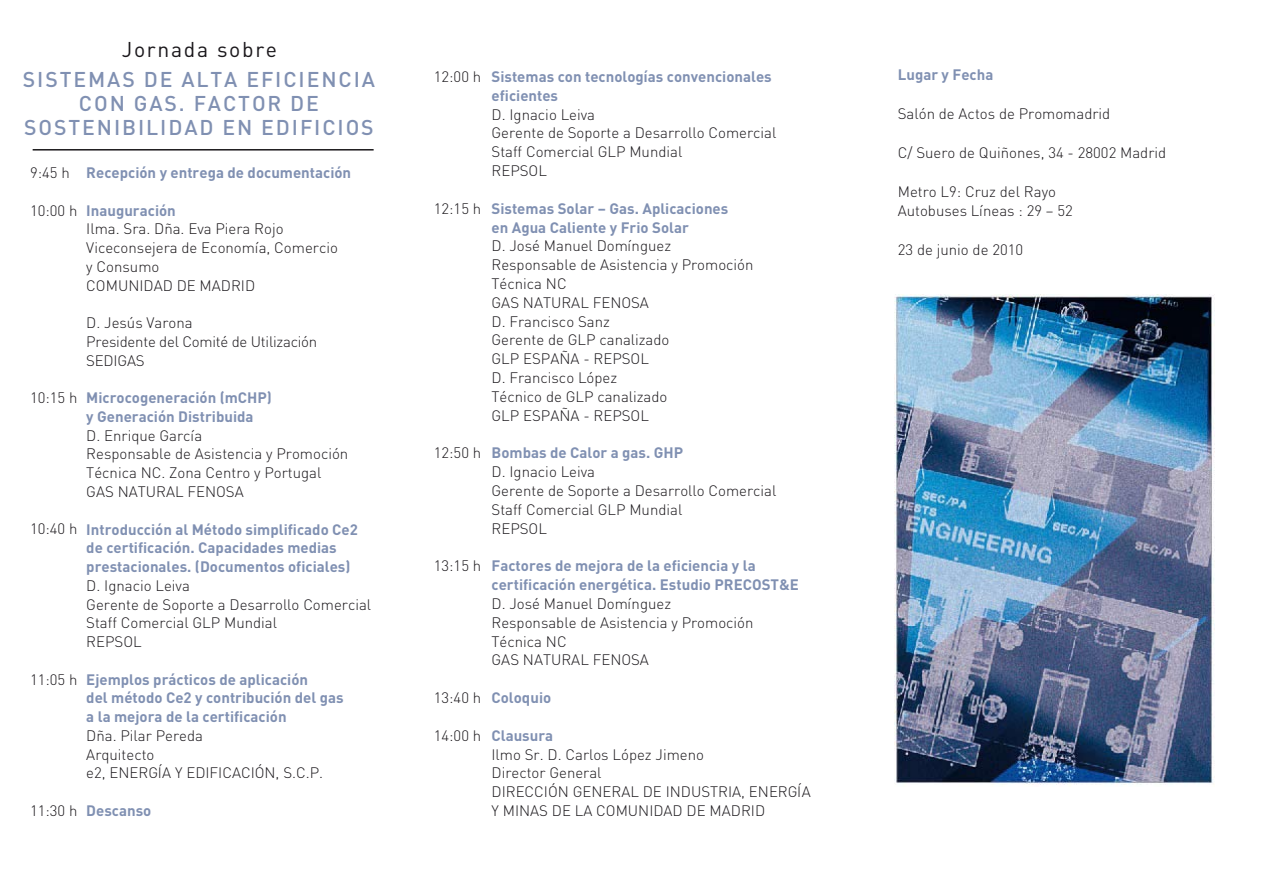
<style>
.page{position:relative;width:1262px;height:893px;background:#fff}
.page>*{position:absolute;margin:0;border:0;box-sizing:border-box;transform-origin:0 0}
.t1{font:500 21.15px/30.2px "DIN";letter-spacing:.09em;color:#8090b2;text-align:center}
.t2{font:300 15px/18.8px "DIN";color:#1a171b}
.t3{font:700 15px/18.8px "DIN";color:#8090b2}
.t4{font:300 15px/18.8px "DIN";color:#1a171a}
.s1{font-weight:400;color:#1a171b}
.s2{font-weight:700;color:#8090b2}
.s3{color:#191619}
.s4{color:#1a171b}
.s5{font-weight:300;color:#1a171b}
</style>
<div class="page">
<hr style="left:33px;top:149px;width:340px;height:1px;background:#1a171a">
<img style="left:894px;top:294px;width:320px;height:491px">
<p class="t1" style="left:23px;top:33px;width:354px"><span class="s1">Jornada sobre<br></span>SISTEMAS DE ALTA EFICIENCIA</p>
<p class="t1" style="left:24px;top:90px;width:351px;line-height:24px">CON GAS. FACTOR DE<br>SOSTENIBILIDAD EN EDIFICIOS</p>
<p class="t3" style="left:86px;top:163px;width:266px">Recepción y entrega de documentación</p>
<p class="t4" style="left:86px;top:201px;width:253px"><span class="s2">Inauguración<br></span><span class="s3">Ilma. Sra. Dña.</span> Eva Piera Rojo<br>Viceconsejera de Economía, Comercio y Consumo<br><span class="s4">COMUNIDAD DE MADRID</span></p>
<p class="t2" style="left:86px;top:313px;width:232px">D. Jesús Varona<br>Presidente del Comité de Utilización<br>SEDIGAS</p>
<p class="t2" style="left:86px;top:388px;width:263px"><span class="s2">Microcogeneración (mCHP)<br>y Generación Distribuida<br></span>D. Enrique García<br>Responsable de Asistencia y Promoción<br>Técnica NC. Zona Centro y Portugal<br>GAS NATURAL FENOSA</p>
<p class="t3" style="left:86px;top:519px;width:286px">Introducción al Método simplificado Ce2 de certificación. Capacidades medias prestacionales. (Documentos oficiales)<br><span class="s5">D. Ignacio Leiva<br>Gerente de Soporte a Desarrollo Comercial<br>Staff Comercial GLP Mundial<br>REPSOL</span></p>
<p class="t3" style="left:86px;top:669px;width:259px">Ejemplos prácticos de aplicación<br>del método Ce2 y contribución del gas a la mejora de la certificación<br><span class="s5">Dña. Pilar Pereda<br>Arquitecto<br>e2, ENERGÍA Y EDIFICACIÓN, S.C.P.</span></p>
<p class="t3" style="left:86px;top:800px;width:67px">Descanso</p>
<p class="t2" style="left:30px;top:163px;width:41px">9:45 h</p>
<p class="t2" style="left:30px;top:200px;width:49px">10:00 h</p>
<p class="t2" style="left:30px;top:388px;width:49px">10:15 h</p>
<p class="t2" style="left:30px;top:519px;width:49px">10:40 h</p>
<p class="t2" style="left:30px;top:669px;width:49px">11:05 h</p>
<p class="t2" style="left:30px;top:800px;width:49px">11:30 h</p>
<p class="t2" style="left:434px;top:67px;width:49px">12:00 h</p>
<p class="t2" style="left:434px;top:199px;width:49px">12:15 h</p>
<p class="t2" style="left:434px;top:443px;width:49px">12:50 h</p>
<p class="t2" style="left:434px;top:556px;width:49px">13:15 h</p>
<p class="t2" style="left:434px;top:688px;width:49px">13:40 h</p>
<p class="t2" style="left:434px;top:725px;width:49px">14:00 h</p>
<p class="t2" style="left:491px;top:67px;width:286px"><span class="s2">Sistemas con tecnologías convencionales eficientes<br></span>D. Ignacio Leiva<br>Gerente de Soporte a Desarrollo Comercial<br>Staff Comercial GLP Mundial<br>REPSOL</p>
<p class="t2" style="left:491px;top:199px;width:263px"><span class="s2">Sistemas Solar – Gas. Aplicaciones<br>en Agua Caliente y Frio Solar<br></span>D. José Manuel Domínguez<br>Responsable de Asistencia y Promoción<br>Técnica NC<br>GAS NATURAL FENOSA<br>D. Francisco Sanz<br>Gerente de GLP canalizado<br>GLP ESPAÑA - REPSOL<br>D. Francisco López<br>Técnico de GLP canalizado<br>GLP ESPAÑA - REPSOL</p>
<p class="t2" style="left:491px;top:443px;width:286px"><span class="s2">Bombas de Calor a gas. GHP<br></span>D. Ignacio Leiva<br>Gerente de Soporte a Desarrollo Comercial<br>Staff Comercial GLP Mundial<br>REPSOL</p>
<p class="t2" style="left:491px;top:556px;width:309px"><span class="s2">Factores de mejora de la eficiencia y la certificación energética. Estudio PRECOST&amp;E<br></span>D. José Manuel Domínguez<br>Responsable de Asistencia y Promoción<br>Técnica NC<br>GAS NATURAL FENOSA</p>
<p class="t3" style="left:491px;top:687px;width:61px">Coloquio</p>
<p class="t2" style="left:491px;top:725px;width:321px"><span class="s2">Clausura<br></span>Ilmo Sr. D. Carlos López Jimeno<br>Director General<br>DIRECCIÓN GENERAL DE INDUSTRIA, ENERGÍA<br>Y MINAS DE LA COMUNIDAD DE MADRID</p>
<p class="t3" style="left:897px;top:64px;width:97px">Lugar y Fecha</p>
<p class="t2" style="left:897px;top:104px;width:214px">Salón de Actos de Promomadrid</p>
<p class="t2" style="left:897px;top:143px;width:270px">C/ Suero de Quiñones, 34 - 28002 Madrid</p>
<p class="t2" style="left:897px;top:182px;width:176px;line-height:19.5px">Metro L9: Cruz del Rayo<br>Autobuses Líneas : 29 – 52</p>
<p class="t2" style="left:897px;top:240px;width:127px">23 de junio de 2010</p>
</div>
